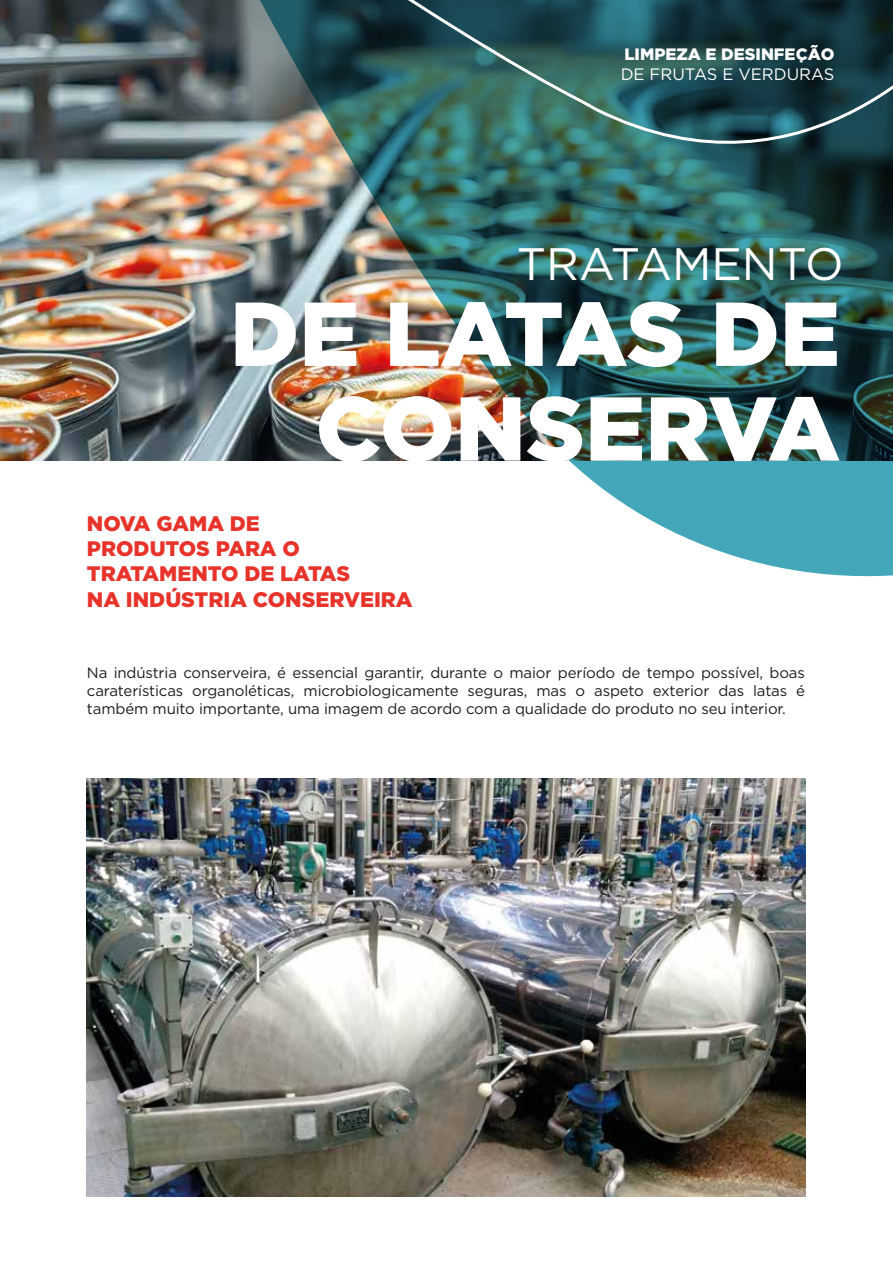
<style>
.page{position:relative;width:893px;height:1263px;background:#fff}
.page>*{position:absolute;margin:0;border:0;box-sizing:border-box;transform-origin:0 0}
.t1{font:900 90.45px/94.8px "Gotham";color:#fff;text-align:right}
.t2{font:45.45px "Gotham";color:#fff}
.t3{font:900 21px/25.2px "Gotham";color:#e7332a}
.t4{font:900 16.5px "Gotham";color:#fff}
.t5{font:16.5px "Gotham";color:#fff}
.t6{font:15px/18px "Gotham";letter-spacing:-.01em;color:#1d1d1b;text-align:justify}
</style>
<div class="page">
<img style="left:0;top:216px;width:84px;height:245px">
<img style="left:84px;top:216px;width:809px;height:360px">
<img style="left:0;top:0;width:893px;height:216px">
<img style="left:87px;top:778px;width:718px;height:418px">
<p class="t4" style="left:624px;top:45px;width:212px">LIMPEZA E DESINFEÇÃO</p>
<p class="t5" style="left:621px;top:63px;width:215px">DE FRUTAS E VERDURAS</p>
<h2 class="t2" style="left:517px;top:235px;width:328px">TRATAMENTO</h2>
<h1 class="t1" style="left:230px;top:284px;width:612px">DE LATAS DE<br>CONSERVA</h1>
<h3 class="t3" style="left:87px;top:510px;width:327px">NOVA GAMA DE<br>PRODUTOS PARA O<br>TRATAMENTO DE LATAS<br>NA INDÚSTRIA CONSERVEIRA</h3>
<p class="t6" style="left:87px;top:663px;width:720px">Na indústria conserveira, é essencial garantir, durante o maior período de tempo possível, boas caraterísticas organoléticas, microbiologicamente seguras, mas o aspeto exterior das latas é também muito importante, uma imagem de acordo com a qualidade do produto no seu interior.</p>
</div>
